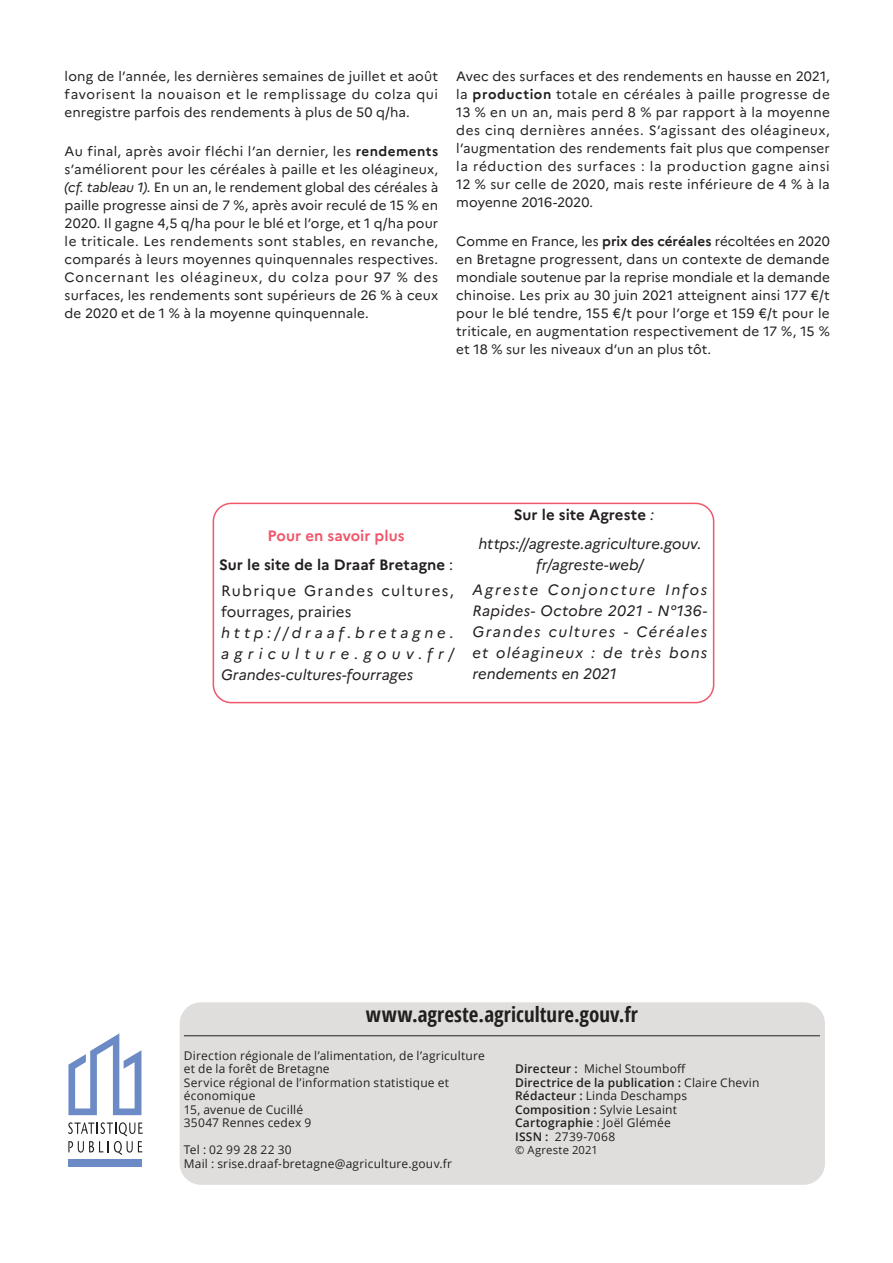
<style>
.page{position:relative;width:893px;height:1263px;background:#fff}
.page>*{position:absolute;margin:0;border:0;box-sizing:border-box;transform-origin:0 0}
.t1{font:700 21px "Open Sans Condensed";letter-spacing:.005em;color:#231f20}
.t2{font:italic 15px/21px "Marianne";letter-spacing:.005em;color:#231f20;text-align:justify}
.t3{font:700 15px "Marianne";letter-spacing:.005em;color:#231f20}
.t4{font:15px/21px "Marianne";letter-spacing:.08em;color:#231f20}
.t5{font:700 15px "Marianne";letter-spacing:.005em;color:#f0576b}
.SOURCE{font:13.5px/18px "Marianne";letter-spacing:.01em;color:#231f20;text-align:justify}
.t6{font:12px/13.5px "Open Sans";letter-spacing:.015em;color:#231f20}
.t7{font:600 12px/13.5px "Open Sans";letter-spacing:.015em;color:#231f20}
.t8{font:11.25px "Open Sans";letter-spacing:.015em;color:#231f20}
.s1{font-weight:700}
.s2{font-style:italic}
.s3{font-weight:400}
.s4{font-weight:400;font-style:italic}
</style>
<div class="page">
<div style="left:68px;top:1159px;width:74px;height:8px;background:#6c8bc6"></div>
<svg style="left:68px;top:1122px;width:75px;height:33px"></svg>
<svg style="left:68px;top:1033px;width:73px;height:82px"></svg>
<div style="left:180px;top:1002px;width:645px;height:183px;background:#e0dedd;border-radius:21px"></div>
<hr style="left:184px;top:1035px;width:636px;height:1px;background:#231f20">
<div style="left:213px;top:503px;width:501px;height:200px;border:2px solid #f0576b;border-radius:18px"></div>
<p class="SOURCE" style="left:65px;top:67px;width:375px">long de l’année, les dernières semaines de juillet et août favorisent la nouaison et le remplissage du colza qui enregistre parfois des rendements à plus de 50 q/ha.</p>
<p class="SOURCE" style="left:65px;top:142px;width:375px">Au final, après avoir fléchi l’an dernier, les <span class="s1">rendements </span>s’améliorent pour les céréales à paille et les oléagineux, <span class="s2">(cf. tableau 1)</span>. En un an, le rendement global des céréales à paille progresse ainsi de 7 %, après avoir reculé de 15 % en 2020. Il gagne 4,5 q/ha pour le blé et l’orge, et 1 q/ha pour le triticale. Les rendements sont stables, en revanche, comparés à leurs moyennes quinquennales respectives.<br>Concernant les oléagineux, du colza pour 97 % des surfaces, les rendements sont supérieurs de 26 % à ceux de 2020 et de 1 % à la moyenne quinquennale.</p>
<p class="SOURCE" style="left:456px;top:67px;width:375px">Avec des surfaces et des rendements en hausse en 2021, la <span class="s1">production</span> totale en céréales à paille progresse de 13 % en un an, mais perd 8 % par rapport à la moyenne des cinq dernières années. S’agissant des oléagineux, l’augmentation des rendements fait plus que compenser la réduction des surfaces : la production gagne ainsi 12 % sur celle de 2020, mais reste inférieure de 4 % à la moyenne 2016-2020.</p>
<p class="SOURCE" style="left:456px;top:232px;width:375px">Comme en France, les <span class="s1">prix des céréales</span> récoltées en 2020 en Bretagne progressent, dans un contexte de demande mondiale soutenue par la reprise mondiale et la demande chinoise. Les prix au 30 juin 2021 atteignent ainsi 177 €/t pour le blé tendre, 155 €/t pour l’orge et 159 €/t pour le triticale, en augmentation respectivement de 17 %, 15 % et 18 % sur les niveaux d’un an plus tôt.</p>
<p class="t5" style="left:268px;top:526px;width:139px">Pour en savoir plus</p>
<p class="t3" style="left:219px;top:556px;width:236px">Sur le site de la Draaf Bretagne <span class="s3">:</span></p>
<p class="t4" style="left:221px;top:580px;width:234px">Rubrique Grandes cultures, fourrages, prairies</p>
<p class="t2" style="left:221px;top:622px;width:234px">http://draaf.bretagne. agriculture.gouv.fr/ Grandes-cultures-fourrages</p>
<p class="t3" style="left:514px;top:505px;width:142px">Sur le site Agreste <span class="s4">:</span></p>
<p class="t2" style="left:478px;top:533px;width:224px;text-align:center">https://agreste.agriculture.gouv. fr/agreste-web/</p>
<p class="t2" style="left:472px;top:579px;width:236px">Agreste Conjoncture Infos Rapides- Octobre 2021 - N°136- Grandes cultures - Céréales et oléagineux : de très bons rendements en 2021</p>
<h1 class="t1" style="left:366px;top:999px;width:273px">www.agreste.agriculture.gouv.fr</h1>
<p class="t6" style="left:184px;top:1048px;width:302px">Direction régionale de l’alimentation, de l’agriculture et de la forêt de Bretagne<br>Service régional de l’information statistique et économique<br>15, avenue de Cucillé<br>35047 Rennes cedex 9</p>
<p class="t6" style="left:184px;top:1142px;width:270px">Tel : 02 99 28 22 30<br>Mail : srise.draaf-bretagne@agriculture.gouv.fr</p>
<p class="t7" style="left:515px;top:1062px;width:246px">Directeur : <span class="s3">Michel Stoumboff<br></span>Directrice de la publication : <span class="s3">Claire Chevin<br></span>Rédacteur : <span class="s3">Linda Deschamps<br></span>Composition : <span class="s3">Sylvie Lesaint<br></span>Cartographie <span class="s3">: Joël Glémée<br></span>ISSN : <span class="s3">2739-7068</span></p>
<p class="t8" style="left:515px;top:1142px;width:84px">© Agreste 2021</p>
</div>
